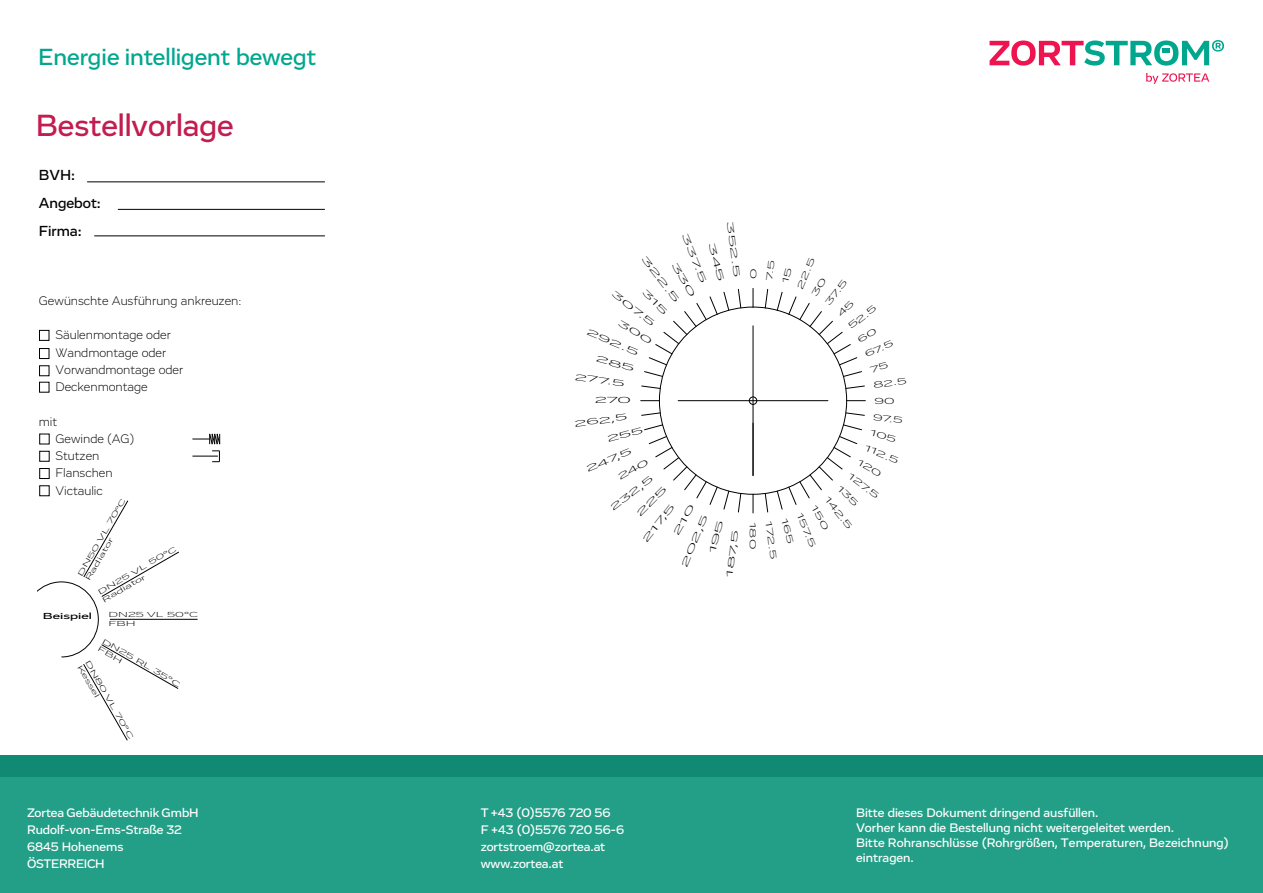
<style>
.page{position:relative;width:1263px;height:893px;background:#fff}
.page>*{position:absolute;margin:0;border:0;box-sizing:border-box;transform-origin:0 0}
.t1{font:500 31.5px "Vito";color:#c21c50}
.t2{font:500 24px "Vito";color:#00a78e}
.t3{font:500 15px/27.6px "Vito";color:#000001}
.t4{font:500 12.75px/17.2px "Vito";letter-spacing:.005em;color:#fff}
.t5{font:300 12.75px/17.2px "Vito";color:#000001}
.t6{font:300 9px "Vito";color:#000001;scale:1.78 1}
.t7{font:300 9px "Vito";color:#000001;scale:2.31 1}
.t8{font:300 9px "Vito";color:#000001;scale:2.33 1}
.t9{font:300 9px "Vito";color:#000001;scale:2.26 1}
.t10{font:500 9px "Vito";color:#000001;scale:1.57 1}
.t11{font:300 9px "Vito";color:#000001;scale:2.25 1}
.t12{font:300 9px "Vito";color:#000001;scale:2.19 1}
.t13{font:300 9px "Vito";color:#000001;scale:2.29 1}
.t14{font:300 7.5px/9px "Vito";color:#000001;scale:1.78 1}
</style>
<div class="page">
<div style="left:0;top:777px;width:1263px;height:116px;background:#249f87"></div>
<svg style="left:989px;top:40px;width:235px;height:26px"></svg>
<svg style="left:1146px;top:73px;width:63px;height:11px"></svg>
<div style="left:0;top:756px;width:1263px;height:21px;background:#118a74"></div>
<div style="left:39px;top:330px;width:10px;height:11px;border:1px solid #000001"></div>
<div style="left:39px;top:348px;width:10px;height:11px;border:1px solid #000001"></div>
<div style="left:39px;top:365px;width:10px;height:11px;border:1px solid #000001"></div>
<div style="left:39px;top:382px;width:10px;height:11px;border:1px solid #000001"></div>
<div style="left:39px;top:434px;width:11px;height:10px;border:1px solid #000001"></div>
<div style="left:39px;top:451px;width:11px;height:11px;border:1px solid #000001"></div>
<div style="left:39px;top:468px;width:11px;height:11px;border:1px solid #000001"></div>
<div style="left:39px;top:485px;width:11px;height:11px;border:1px solid #000001"></div>
<hr style="left:87px;top:182px;width:238px;height:1px;background:#000001">
<hr style="left:118px;top:209px;width:207px;height:1px;background:#000001">
<hr style="left:94px;top:236px;width:231px;height:1px;background:#000001">
<svg style="left:192px;top:433px;width:28px;height:29px"></svg>
<hr style="left:110px;top:619px;width:88px;height:1px;background:#000001">
<svg style="left:37px;top:500px;width:143px;height:241px"></svg>
<svg style="left:640px;top:288px;width:226px;height:226px"></svg>
<h2 class="t2" style="left:38px;top:43px;width:279px">Energie intelligent bewegt</h2>
<h1 class="t1" style="left:36px;top:106px;width:199px">Bestellvorlage</h1>
<p class="t3" style="left:39px;top:161px;width:63px">BVH:<br>Angebot:<br>Firma:</p>
<p class="t5" style="left:39px;top:292px;width:204px">Gewünschte Ausführung ankreuzen:</p>
<p class="t5" style="left:56px;top:327px;width:129px">Säulenmontage oder<br>Wandmontage oder<br>Vorwandmontage oder<br>Deckenmontage</p>
<p class="t5" style="left:56px;top:413px;width:80px;text-indent:-17px">mit<br>Gewinde (AG)<br>Stutzen<br>Flanschen<br>Victaulic</p>
<p class="t14" style="left:76px;top:573px;width:51px;rotate:-60deg">DN50 VL 70°C<br>Radiator</p>
<p class="t14" style="left:96px;top:589px;width:52px;rotate:-30deg">DN25 VL 50°C<br>Radiator</p>
<p class="t10" style="left:43px;top:611px;width:33px">Beispiel</p>
<p class="t14" style="left:109px;top:610px;width:52px">DN25 VL 50°C<br>FBH</p>
<p class="t14" style="left:105px;top:636px;width:51px;rotate:30deg">DN25 RL 35°C<br>FBH</p>
<p class="t14" style="left:91px;top:659px;width:51px;rotate:60deg">DN80 VL 70°C<br>Kessel</p>
<p class="t8" style="left:689px;top:232px;width:24px;rotate:68deg">337.5</p>
<p class="t8" style="left:735px;top:221px;width:25px;rotate:82deg">352.5</p>
<p class="t8" style="left:648px;top:254px;width:25px;rotate:52deg">322.5</p>
<p class="t9" style="left:616px;top:288px;width:24px;rotate:38deg">307.5</p>
<p class="t7" style="left:589px;top:327px;width:25px;rotate:22deg">292.5</p>
<p class="t7" style="left:576px;top:371px;width:23px;rotate:8deg">277.5</p>
<p class="t13" style="left:595px;top:395px;width:17px">270</p>
<p class="t9" style="left:574px;top:419px;width:25px;rotate:-8deg">262,5</p>
<p class="t11" style="left:585px;top:464px;width:23px;rotate:-22deg">247,5</p>
<p class="t12" style="left:608px;top:505px;width:25px;rotate:-38deg">232,5</p>
<p class="t7" style="left:640px;top:538px;width:22px;rotate:-52deg">217,5</p>
<p class="t7" style="left:679px;top:565px;width:25px;rotate:-68deg">202,5</p>
<p class="t7" style="left:724px;top:576px;width:22px;rotate:-82deg">187,5</p>
<p class="t6" style="left:748px;top:279px;width:7px;rotate:-90deg">0</p>
<p class="t6" style="left:795px;top:287px;width:20px;rotate:-68deg">22.5</p>
<p class="t6" style="left:758px;top:522px;width:17px;rotate:90deg">180</p>
<p class="t6" style="left:774px;top:520px;width:23px;rotate:82deg">172.5</p>
<p class="t6" style="left:804px;top:511px;width:22px;rotate:68deg">157.5</p>
<p class="t6" style="left:823px;top:301px;width:18px;rotate:-52deg">37.5</p>
<p class="t6" style="left:846px;top:323px;width:20px;rotate:-38deg">52.5</p>
<p class="t6" style="left:863px;top:350px;width:18px;rotate:-22deg">67.5</p>
<p class="t6" style="left:873px;top:380px;width:20px;rotate:-8deg">82.5</p>
<p class="t6" style="left:874px;top:396px;width:13px">90</p>
<p class="t6" style="left:874px;top:411px;width:18px;rotate:8deg">97.5</p>
<p class="t6" style="left:867px;top:442px;width:22px;rotate:22deg">112.5</p>
<p class="t6" style="left:852px;top:470px;width:22px;rotate:38deg">127.5</p>
<p class="t6" style="left:831px;top:494px;width:24px;rotate:52deg">142.5</p>
<p class="t4" style="left:27px;top:803px;width:173px">Zortea Gebäudetechnik GmbH<br>Rudolf-von-Ems-Straße 32<br>6845 Hohenems<br>ÖSTERREICH</p>
<p class="t4" style="left:481px;top:803px;width:145px">T +43 (0)5576 720 56<br>F +43 (0)5576 720 56-6 zortstroem@zortea.at www.zortea.at</p>
<p class="t4" style="left:856px;top:804px;width:374px;line-height:15.3px">Bitte dieses Dokument dringend ausfüllen.<br>Vorher kann die Bestellung nicht weitergeleitet werden.<br>Bitte Rohranschlüsse (Rohrgrößen, Temperaturen, Bezeichnung) eintragen.</p>
</div>
